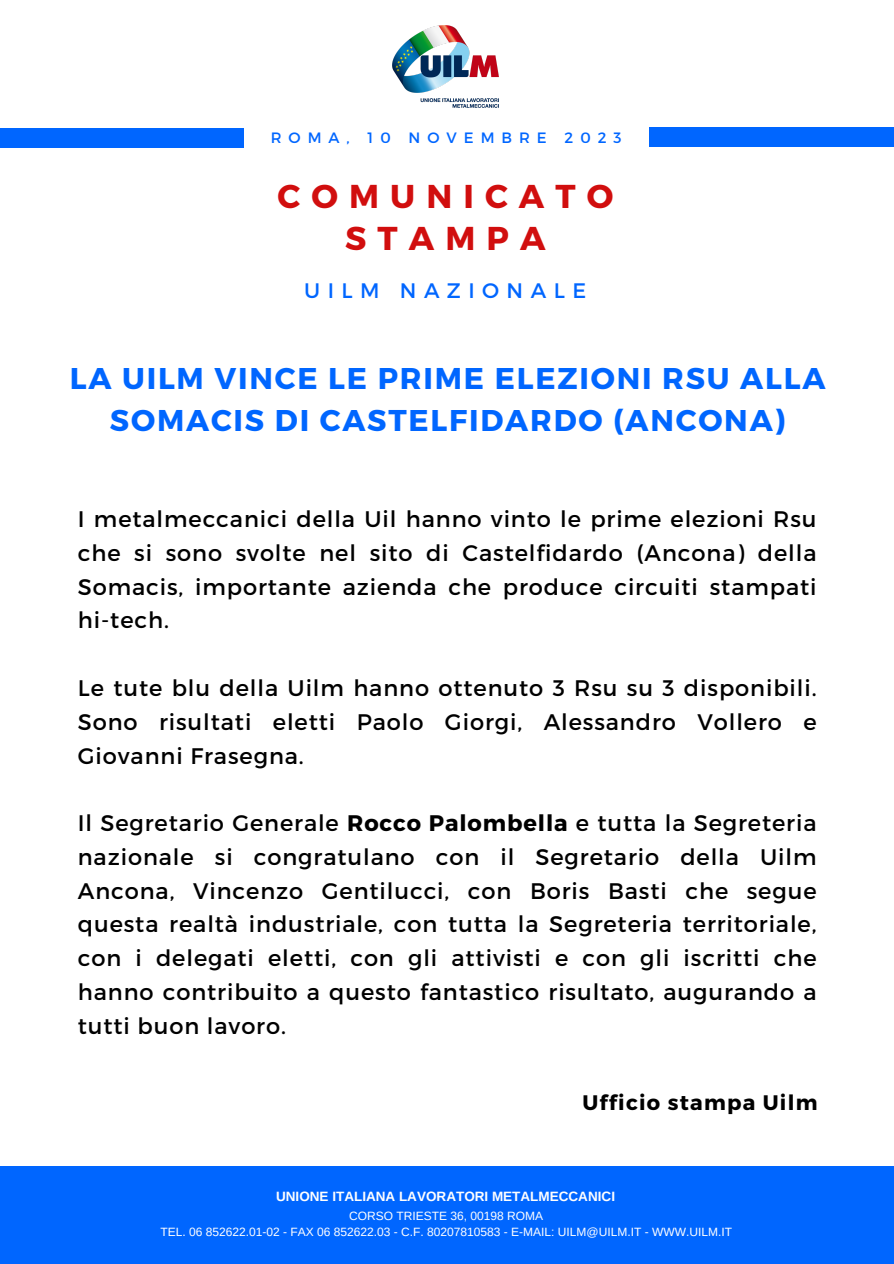
<style>
.page{position:relative;width:894px;height:1264px;background:#fff}
.page>*{position:absolute;margin:0;border:0;box-sizing:border-box;transform-origin:0 0}
.t1{font:700 33px "Montserrat";letter-spacing:.335em;color:#d10e0e}
.t2{font:700 30px/41.7px "Montserrat";letter-spacing:.06em;color:#06f;text-align:center}
.t3{font:22.5px/33.8px "Montserrat";letter-spacing:.04em;color:#000;text-align:justify}
.t4{font:700 21px "Montserrat";letter-spacing:.06em;color:#000}
.t5{font:21px "Montserrat";letter-spacing:.355em;color:#06f}
.t6{font:15px "Montserrat";letter-spacing:.465em;color:#06f}
.t7{font:700 13.5px "Arimo";color:#fff}
.t8{font:12px "Arimo";color:#fff}
.s1{font-weight:700}
</style>
<div class="page">
<div style="left:0;top:128px;width:243px;height:19px;background:#06f"></div>
<div style="left:648px;top:128px;width:245px;height:19px;background:#06f"></div>
<img style="left:392px;top:25px;width:106px;height:82px">
<div style="left:0;top:1166px;width:893px;height:97px;background:#06f"></div>
<p class="t6" style="left:271px;top:128px;width:352px">ROMA, 10 NOVEMBRE 2023</p>
<p class="t1" style="left:277px;top:175px;width:337px">COMUNICATO</p>
<p class="t1" style="left:345px;top:216px;width:202px">STAMPA</p>
<p class="t5" style="left:304px;top:277px;width:283px">UILM NAZIONALE</p>
<p class="t2" style="left:70px;top:356px;width:756px">LA UILM VINCE LE PRIME ELEZIONI RSU ALLA<br>SOMACIS DI CASTELFIDARDO (ANCONA)</p>
<p class="t3" style="left:78px;top:501px;width:740px">I metalmeccanici della Uil hanno vinto le prime elezioni Rsu che si sono svolte nel sito di Castelfidardo (Ancona) della Somacis, importante azienda che produce circuiti stampati hi-tech.</p>
<p class="t3" style="left:78px;top:670px;width:740px">Le tute blu della Uilm hanno ottenuto 3 Rsu su 3 disponibili.<br>Sono risultati eletti Paolo Giorgi, Alessandro Vollero e Giovanni Frasegna.</p>
<p class="t3" style="left:78px;top:805px;width:740px">Il Segretario Generale <span class="s1">Rocco Palombella</span> e tutta la Segreteria nazionale si congratulano con il Segretario della Uilm Ancona, Vincenzo Gentilucci, con Boris Basti che segue questa realtà industriale, con tutta la Segreteria territoriale, con i delegati eletti, con gli attivisti e con gli iscritti che hanno contribuito a questo fantastico risultato, augurando a tutti buon lavoro.</p>
<p class="t4" style="left:582px;top:1088px;width:236px">Ufficio stampa Uilm</p>
<p class="t7" style="left:276px;top:1188px;width:340px">UNIONE ITALIANA LAVORATORI METALMECCANICI</p>
<p class="t8" style="left:349px;top:1208px;width:195px">CORSO TRIESTE 36, 00198 ROMA</p>
<p class="t8" style="left:160px;top:1224px;width:573px">TEL. 06 852622.01-02 - FAX 06 852622.03 - C.F. 80207810583 - E-MAIL: UILM@UILM.IT - WWW.UILM.IT</p>
</div>
